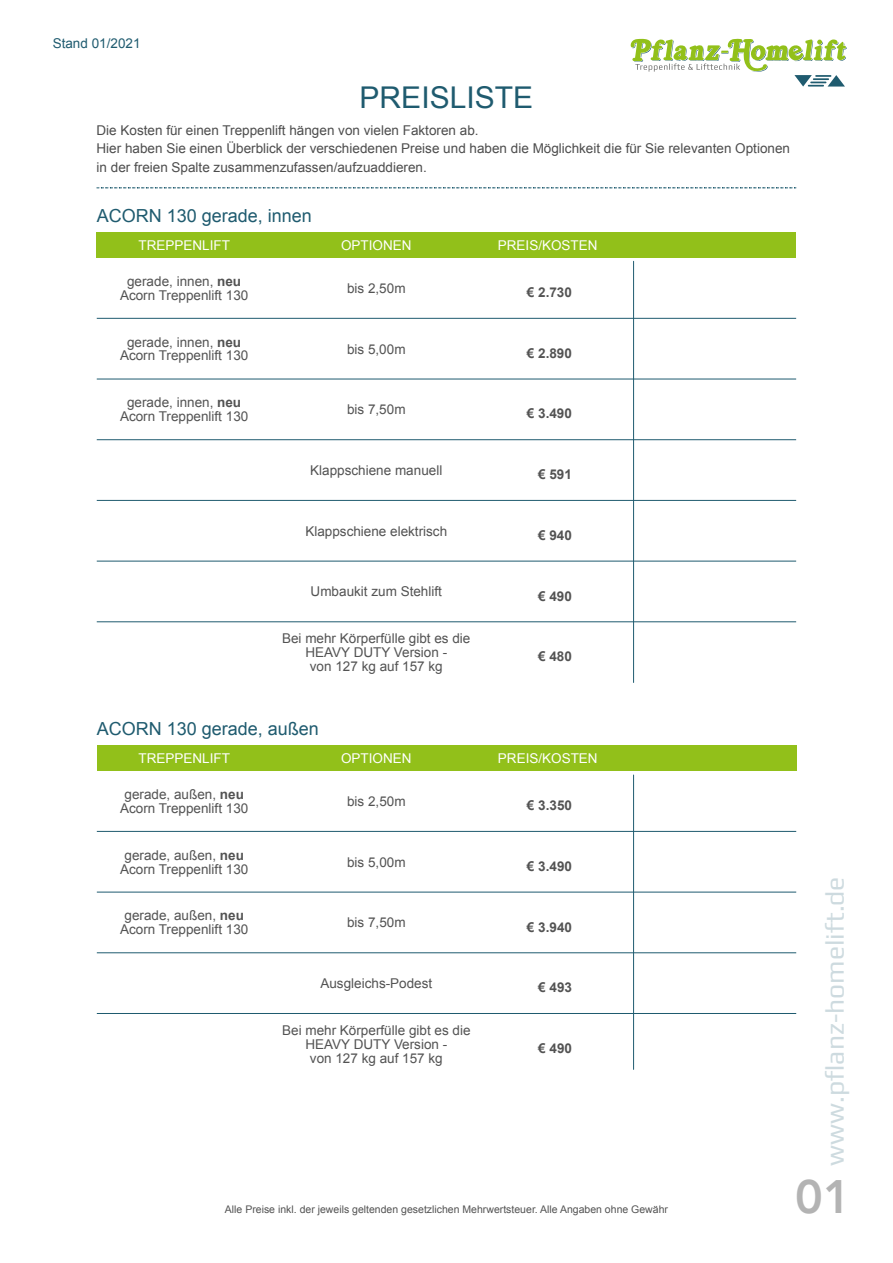
<style>
.page{position:relative;width:893px;height:1263px;background:#fff}
.page>*{position:absolute;margin:0;border:0;box-sizing:border-box;transform-origin:0 0}
.t1{font:800 46.8px "Avenir";color:#b3b3b3}
.t2{font:30px "Arial";color:#1f5b6f}
.t3{font:26.4px "Play";color:rgb(31 91 111/.22)}
.t4{font:18px "Arial";color:#1f5b6f}
.t5{font:13.5px/14px "Arial";color:#535353;text-align:center}
.t6{font:13.5px/18.5px "Arial";color:#4d4d4d}
.t7{font:13.5px "Arial";color:#fff}
.t8{font:700 13.5px "Arial";color:#535353}
.t9{font:13.5px "Arial";color:#1f5b6f}
.t10{font:10.5px "Arial";color:#535353}
.s1{font-weight:700}
</style>
<div class="page">
<div style="left:97px;top:232px;width:699px;height:26px;background:#92c01a"></div>
<hr style="left:97px;top:318px;width:699px;height:1px;background:#1f5b6f">
<hr style="left:97px;top:379px;width:699px;height:1px;background:#1f5b6f">
<hr style="left:97px;top:439px;width:699px;height:1px;background:#1f5b6f">
<hr style="left:97px;top:500px;width:699px;height:1px;background:#1f5b6f">
<hr style="left:97px;top:561px;width:699px;height:1px;background:#1f5b6f">
<hr style="left:97px;top:621px;width:699px;height:1px;background:#1f5b6f">
<div style="left:97px;top:745px;width:699px;height:26px;background:#92c01a"></div>
<hr style="left:97px;top:831px;width:699px;height:1px;background:#1f5b6f">
<hr style="left:97px;top:892px;width:699px;height:1px;background:#1f5b6f">
<hr style="left:97px;top:952px;width:699px;height:1px;background:#1f5b6f">
<hr style="left:97px;top:1013px;width:699px;height:1px;background:#1f5b6f">
<hr style="left:633px;top:261px;width:1px;height:421px;background:#1f5b6f">
<hr style="left:633px;top:775px;width:1px;height:294px;background:#1f5b6f">
<svg style="left:630px;top:38px;width:217px;height:49px"></svg>
<svg style="left:97px;top:187px;width:699px;height:1px"></svg>
<p class="t9" style="left:53px;top:38px;width:89px">Stand 01/2021</p>
<h2 class="t2" style="left:360px;top:86px;width:175px">PREISLISTE</h2>
<p class="t6" style="left:97px;top:122px;width:695px">Die Kosten für einen Treppenlift hängen von vielen Faktoren ab.<br>Hier haben Sie einen Überblick der verschiedenen Preise und haben die Möglichkeit die für Sie relevanten Optionen in der freien Spalte zusammenzufassen/aufzuaddieren.</p>
<h3 class="t4" style="left:97px;top:208px;width:217px">ACORN 130 gerade, innen</h3>
<p class="t7" style="left:138px;top:240px;width:93px">TREPPENLIFT</p>
<p class="t7" style="left:341px;top:240px;width:72px">OPTIONEN</p>
<p class="t7" style="left:498px;top:240px;width:101px">PREIS/KOSTEN</p>
<p class="t5" style="left:120px;top:275px;width:130px">gerade, innen, <span class="s1">neu<br></span>Acorn Treppenlift 130</p>
<p class="t5" style="left:347px;top:282px;width:60px">bis 2,50m</p>
<p class="t8" style="left:527px;top:287px;width:47px">€ 2.730</p>
<p class="t5" style="left:120px;top:336px;width:130px">gerade, innen, <span class="s1">neu<br></span>Acorn Treppenlift 130</p>
<p class="t5" style="left:347px;top:343px;width:60px">bis 5,00m</p>
<p class="t8" style="left:527px;top:348px;width:47px">€ 2.890</p>
<p class="t5" style="left:120px;top:397px;width:130px">gerade, innen, <span class="s1">neu<br></span>Acorn Treppenlift 130</p>
<p class="t5" style="left:347px;top:404px;width:60px">bis 7,50m</p>
<p class="t8" style="left:527px;top:409px;width:47px">€ 3.490</p>
<p class="t5" style="left:310px;top:464px;width:134px">Klappschiene manuell</p>
<p class="t8" style="left:538px;top:469px;width:35px">€ 591</p>
<p class="t5" style="left:305px;top:525px;width:143px">Klappschiene elektrisch</p>
<p class="t8" style="left:538px;top:530px;width:35px">€ 940</p>
<p class="t5" style="left:311px;top:586px;width:133px">Umbaukit zum Stehlift</p>
<p class="t8" style="left:538px;top:591px;width:35px">€ 490</p>
<p class="t5" style="left:282px;top:632px;width:190px">Bei mehr Körperfülle gibt es die<br>HEAVY DUTY Version -<br>von 127 kg auf 157 kg</p>
<p class="t8" style="left:538px;top:651px;width:35px">€ 480</p>
<h3 class="t4" style="left:97px;top:721px;width:224px">ACORN 130 gerade, außen</h3>
<p class="t7" style="left:138px;top:753px;width:93px">TREPPENLIFT</p>
<p class="t7" style="left:341px;top:753px;width:72px">OPTIONEN</p>
<p class="t7" style="left:498px;top:753px;width:101px">PREIS/KOSTEN</p>
<p class="t5" style="left:120px;top:788px;width:130px">gerade, außen, <span class="s1">neu<br></span>Acorn Treppenlift 130</p>
<p class="t5" style="left:347px;top:795px;width:60px">bis 2,50m</p>
<p class="t8" style="left:527px;top:800px;width:47px">€ 3.350</p>
<p class="t5" style="left:120px;top:849px;width:130px">gerade, außen, <span class="s1">neu<br></span>Acorn Treppenlift 130</p>
<p class="t5" style="left:347px;top:856px;width:60px">bis 5,00m</p>
<p class="t8" style="left:527px;top:861px;width:47px">€ 3.490</p>
<p class="t5" style="left:120px;top:910px;width:130px">gerade, außen, <span class="s1">neu<br></span>Acorn Treppenlift 130</p>
<p class="t5" style="left:347px;top:917px;width:60px">bis 7,50m</p>
<p class="t8" style="left:527px;top:922px;width:47px">€ 3.940</p>
<p class="t5" style="left:320px;top:977px;width:113px">Ausgleichs-Podest</p>
<p class="t8" style="left:538px;top:982px;width:35px">€ 493</p>
<p class="t5" style="left:282px;top:1024px;width:190px">Bei mehr Körperfülle gibt es die<br>HEAVY DUTY Version -<br>von 127 kg auf 157 kg</p>
<p class="t8" style="left:538px;top:1043px;width:35px">€ 490</p>
<p class="t10" style="left:225px;top:1205px;width:445px">Alle Preise inkl. der jeweils geltenden gesetzlichen Mehrwertsteuer. Alle Angaben ohne Gewähr</p>
<h3 class="t3" style="left:819px;top:1166px;width:291px;rotate:-90deg">www.pflanz-homelift.de</h3>
<h1 class="t1" style="left:795px;top:1166px;width:57px">01</h1>
</div>
